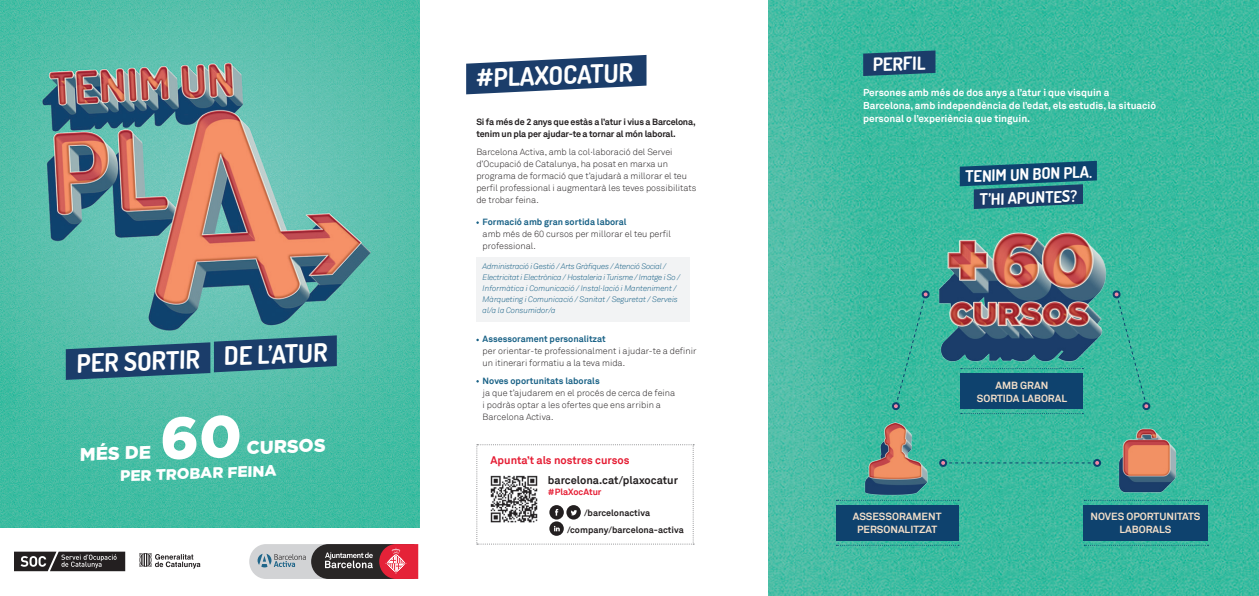
<style>
.page{position:relative;width:1259px;height:596px;background:#fff}
.page>*{position:absolute;margin:0;border:0;box-sizing:border-box;transform-origin:0 0}
.t1{font:700 25.4px "Dosis";color:#fff}
.t2{font:700 18.3px "Dosis";color:#fff}
.t3{font:900 18.2px "Gotham";color:#fff}
.t4{font:700 16px "Dosis";color:#fff}
.t5{font:900 15.2px "Gotham";color:#fff}
.t6{font:700 11px "Akkurat";color:#e51b32}
.t7{font:700 11px "Akkurat";color:#231f20}
.t8{font:700 10.4px/13.1px "Akkurat";color:#f4dfc9;text-align:center}
.t9{font:700 10px/13px "Akkurat";color:#fff}
.t10{font:300 9px/12px "Akkurat";color:#231f20}
.t11{font:700 9px/12px "Akkurat";letter-spacing:-.02em;color:#231f20}
.t12{font:700 9px "Akkurat";color:#186186}
.t13{font:700 9px "Akkurat";color:#231f20}
.t14{font:700 9px "Akkurat";color:#e51b32}
.t15{font:italic 300 8px/11px "Akkurat";letter-spacing:-.02em;color:#186186}
</style>
<div class="page">
<div style="left:476px;top:257px;width:213px;height:64px;background:#f2f3f4"></div>
<img style="left:768px;top:0;width:491px;height:595px">
<svg style="left:476px;top:444px;width:218px;height:100px"></svg>
<svg style="left:959px;top:161px;width:138px;height:48px;background:#1e617a"></svg>
<svg style="left:863px;top:50px;width:72px;height:26px;background:#1f4e71"></svg>
<svg style="left:466px;top:55px;width:180px;height:39px"></svg>
<svg style="left:960px;top:413px;width:123px;height:1px"></svg>
<div style="left:960px;top:373px;width:122px;height:35px;background:#0e426e"></div>
<img style="left:920px;top:221px;width:202px;height:158px">
<svg style="left:1084px;top:544px;width:124px;height:1px"></svg>
<svg style="left:1084px;top:499px;width:124px;height:1px"></svg>
<div style="left:1083px;top:504px;width:125px;height:36px;background:#0e426e"></div>
<img style="left:1088px;top:415px;width:116px;height:79px">
<svg style="left:836px;top:544px;width:123px;height:1px"></svg>
<svg style="left:836px;top:499px;width:123px;height:1px"></svg>
<div style="left:836px;top:504px;width:122px;height:36px;background:#0e426e"></div>
<img style="left:839px;top:414px;width:116px;height:85px">
<div style="left:1093px;top:458px;width:8px;height:8px;border:2px solid #0e426e;border-radius:50%"></div>
<svg style="left:942px;top:459px;width:158px;height:6px"></svg>
<div style="left:939px;top:458px;width:8px;height:8px;border:2px solid #0e426e;border-radius:50%"></div>
<svg style="left:890px;top:288px;width:41px;height:124px;background:#3ab79e"></svg>
<svg style="left:1111px;top:288px;width:41px;height:124px;background:#3ab79e"></svg>
<svg style="left:139px;top:553px;width:61px;height:15px"></svg>
<svg style="left:14px;top:551px;width:111px;height:20px;background:#4a4748"></svg>
<svg style="left:249px;top:544px;width:169px;height:34px;background:#97747a"></svg>
<img style="left:0;top:0;width:420px;height:526px">
<svg style="left:66px;top:335px;width:271px;height:44px;background:#2f667f"></svg>
<svg style="left:162px;top:414px;width:78px;height:46px;background:#4cbea6"></svg>
<p class="t1" style="left:76px;top:347px;width:125px;rotate:-2deg">PER SORTIR</p>
<p class="t1" style="left:223px;top:339px;width:105px;rotate:-2deg">DE L’ATUR</p>
<p class="t3" style="left:79px;top:443px;width:72px;rotate:-2deg">MÉS DE</p>
<p class="t3" style="left:246px;top:437px;width:80px;rotate:-2deg">CURSOS</p>
<p class="t5" style="left:120px;top:467px;width:158px;rotate:-2deg">PER TROBAR FEINA</p>
<p class="t1" style="left:475px;top:62px;width:158px;rotate:-2deg">#PLAXOCATUR</p>
<p class="t11" style="left:476px;top:116px;width:221px">Si fa més de 2 anys que estàs a l’atur i vius a Barcelona, tenim un pla per ajudar-te a tornar al món laboral.</p>
<p class="t10" style="left:476px;top:146px;width:222px">Barcelona Activa, amb la col·laboració del Servei d’Ocupació de Catalunya, ha posat en marxa un programa de formació que t’ajudarà a millorar el teu perfil professional i augmentarà les teves possibilitats de trobar feina.</p>
<p class="t12" style="left:483px;top:216px;width:145px">Formació amb gran sortida laboral</p>
<p class="t10" style="left:483px;top:228px;width:190px">amb més de 60 cursos per millorar el teu perfil professional.</p>
<p class="t15" style="left:483px;top:260px;width:199px">Administració i Gestió / Arts Gràfiques / Atenció Social / Electricitat i Electrònica / Hostaleria i Turisme / Imatge i So / Informàtica i Comunicació / Instal·lació i Manteniment / Màrqueting i Comunicació / Sanitat / Seguretat / Serveis</p>
<p class="t15" style="left:483px;top:304px;width:74px">al/a la Consumidor/a</p>
<p class="t12" style="left:483px;top:333px;width:125px">Assessorament personalitzat</p>
<p class="t10" style="left:483px;top:345px;width:215px">per orientar-te professionalment i ajudar-te a definir un itinerari formatiu a la teva mida.</p>
<p class="t12" style="left:483px;top:374px;width:118px">Noves oportunitats laborals</p>
<p class="t10" style="left:483px;top:386px;width:194px">ja que t’ajudarem en el procés de cerca de feina i podràs optar a les ofertes que ens arribin a<br>Barcelona Activa.</p>
<p class="t6" style="left:490px;top:452px;width:140px">Apunta’t als nostres cursos</p>
<p class="t7" style="left:548px;top:473px;width:132px">barcelona.cat/plaxocatur</p>
<p class="t13" style="left:584px;top:506px;width:67px">/barcelonactiva</p>
<p class="t14" style="left:548px;top:486px;width:55px">#PlaXocAtur</p>
<p class="t13" style="left:567px;top:523px;width:118px">/company/barcelona-activa</p>
<p class="t2" style="left:872px;top:53px;width:54px;rotate:-2deg">PERFIL</p>
<p class="t9" style="left:863px;top:86px;width:294px">Persones amb més de dos anys a l’atur i que visquin a<br>Barcelona, amb independència de l’edat, els estudis, la situació personal o l’experiència que tinguin.</p>
<p class="t4" style="left:964px;top:166px;width:129px;rotate:-2deg">TENIM UN BON PLA.</p>
<p class="t4" style="left:979px;top:189px;width:99px;rotate:-2deg">T’HI APUNTES?</p>
<p class="t8" style="left:995px;top:378px;width:54px">AMB GRAN</p>
<p class="t8" style="left:977px;top:391px;width:92px">SORTIDA LABORAL</p>
<p class="t8" style="left:853px;top:510px;width:90px">ASSESSORAMENT<br>PERSONALITZAT</p>
<p class="t8" style="left:1090px;top:510px;width:111px">NOVES OPORTUNITATS<br>LABORALS</p>
</div>
